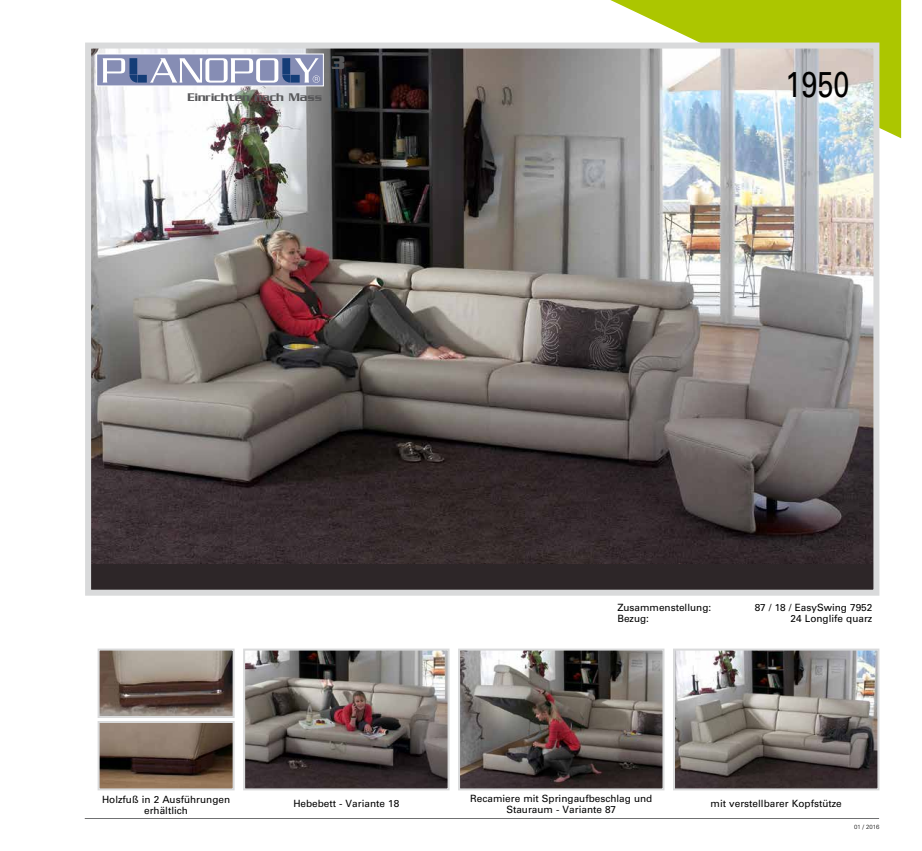
<style>
.page{position:relative;width:922px;height:851px;background:#fff}
.page>*{position:absolute;margin:0;border:0;box-sizing:border-box;transform-origin:0 0}
.t1{font:36px "Univers";color:#000;scale:.8 1}
.t2{font:20px "Serpentine ICG Bold";color:#58585a}
.t3{font:12px "Serpentine ICG";color:#58585a}
.t4{font:10px/11px "Univers";color:#000;text-align:center}
.t5{font:300 6px "Univers";color:#000}
</style>
<div class="page">
<svg style="left:610px;top:0;width:290px;height:138px;background:#b8ce25"></svg>
<div style="left:88px;top:46px;width:788px;height:546px;background:#2d2628"></div>
<img style="left:92px;top:50px;width:780px;height:513px">
<div style="left:85px;top:43px;width:794px;height:552px;border:6px solid #d9dadb"></div>
<hr style="left:85px;top:817px;width:793px;height:1px;background:#707172">
<div style="left:97px;top:54px;width:226px;height:32px;background:#868db4"></div>
<div style="left:96px;top:54px;width:227px;height:32px;border:1px solid #fff"></div>
<div style="left:138px;top:75px;width:9px;height:8px;background:#143d77"></div>
<svg style="left:103px;top:58px;width:34px;height:25px"></svg>
<svg style="left:150px;top:58px;width:170px;height:25px"></svg>
<img style="left:675px;top:651px;width:201px;height:136px">
<div style="left:672px;top:648px;width:207px;height:142px;border:2px solid #d9dadb"></div>
<img style="left:101px;top:723px;width:130px;height:64px">
<div style="left:98px;top:720px;width:136px;height:70px;border:2px solid #d9dadb"></div>
<img style="left:101px;top:651px;width:130px;height:63px">
<div style="left:98px;top:648px;width:136px;height:69px;border:2px solid #d9dadb"></div>
<img style="left:461px;top:651px;width:200px;height:136px">
<div style="left:458px;top:648px;width:206px;height:142px;border:2px solid #d9dadb"></div>
<img style="left:246px;top:651px;width:200px;height:136px">
<div style="left:243px;top:648px;width:206px;height:142px;border:2px solid #d9dadb"></div>
<p class="t3" style="left:187px;top:90px;width:136px">Einrichten nach Mass</p>
<h2 class="t2" style="left:331px;top:51px;width:16px">3</h2>
<h1 class="t1" style="left:785px;top:63px;width:82px">1950</h1>
<p class="t4" style="left:617px;top:602px;width:95px">Zusammenstellung:</p>
<p class="t4" style="left:754px;top:602px;width:119px">87 / 18 / EasySwing 7952</p>
<p class="t4" style="left:617px;top:613px;width:33px">Bezug:</p>
<p class="t4" style="left:790px;top:613px;width:83px">24 Longlife quarz</p>
<p class="t4" style="left:102px;top:793px;width:130px">Holzfuß in 2 Ausführungen erhältlich</p>
<p class="t4" style="left:470px;top:792px;width:183px">Recamiere mit Springaufbeschlag und<br>Stauraum - Variante 87</p>
<p class="t4" style="left:293px;top:797px;width:107px">Hebebett - Variante 18</p>
<p class="t4" style="left:710px;top:797px;width:133px">mit verstellbarer Kopfstütze</p>
<p class="t5" style="left:853px;top:823px;width:27px">01 / 2016</p>
</div>
